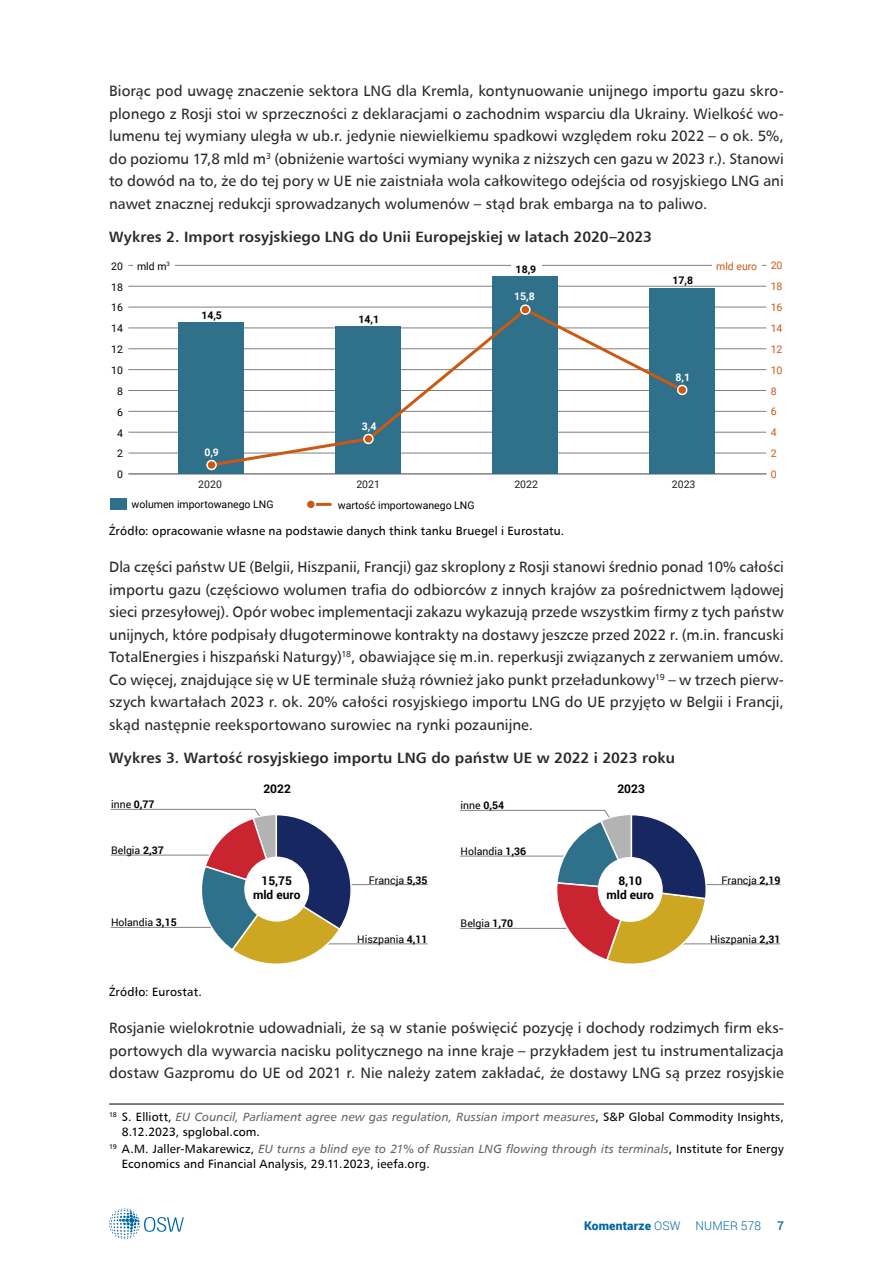
<style>
.page{position:relative;width:893px;height:1263px;background:#fff}
.page>*{position:absolute;margin:0;border:0;box-sizing:border-box;transform-origin:0 0}
.t1{font:15px/22.5px "Humanist 777 TL Roman B";letter-spacing:.005em;color:#292829;text-align:justify}
.t2{font:15px "Humanist 777 TL Bold B";letter-spacing:.005em;color:#292829}
.t3{font:12px "Humanist 777 TL Italic B";letter-spacing:.01em;color:#636466}
.t4{font:12px "Humanist 777 TL Roman B";letter-spacing:.01em;color:#000}
.t5{font:700 12px/14.4px "Roboto";color:#000;text-align:center}
.t6{font:300 12px "Roboto";letter-spacing:.015em;color:#0065a4}
.t7{font:500 12px "Roboto";color:#0065a4}
.t8{font:10.5px "Roboto";color:#000}
.t9{font:10.5px "Roboto";color:#cc5911}
.t10{font:10.5px "Roboto";color:#1d1d1b}
.t11{font:700 10.5px "Roboto";color:#000}
.t12{font:700 10.5px "Roboto";color:#fff}
.s1{font-weight:700}
.s2{font-family:"Humanist 777 TL Roman B";color:#000}
.s3{font-weight:900}
</style>
<div class="page">
<svg style="left:109px;top:1208px;width:75px;height:31px"></svg>
<hr style="left:311px;top:503px;width:19px;height:3px;background:#cc5911">
<hr style="left:128px;top:473px;width:638px;height:1px;background:#808080">
<hr style="left:128px;top:453px;width:638px;height:1px;background:#808080">
<hr style="left:128px;top:432px;width:638px;height:1px;background:#808080">
<hr style="left:128px;top:411px;width:638px;height:1px;background:#808080">
<hr style="left:128px;top:390px;width:638px;height:1px;background:#808080">
<hr style="left:128px;top:369px;width:638px;height:1px;background:#808080">
<hr style="left:128px;top:348px;width:638px;height:1px;background:#808080">
<hr style="left:128px;top:328px;width:638px;height:1px;background:#808080">
<hr style="left:128px;top:307px;width:638px;height:1px;background:#808080">
<hr style="left:128px;top:286px;width:638px;height:1px;background:#808080">
<hr style="left:128px;top:265px;width:638px;height:1px;background:#808080">
<div style="left:178px;top:323px;width:66px;height:151px;background:#2f708a"></div>
<div style="left:335px;top:327px;width:66px;height:147px;background:#2f708a"></div>
<div style="left:492px;top:277px;width:66px;height:197px;background:#2f708a"></div>
<div style="left:649px;top:288px;width:66px;height:186px;background:#2f708a"></div>
<svg style="left:208px;top:305px;width:478px;height:163px"></svg>
<div style="left:207px;top:460px;width:9px;height:9px;background:#cc5911;border-radius:50%"></div>
<div style="left:206px;top:460px;width:11px;height:10px;border:2px solid #fff;border-radius:50%"></div>
<div style="left:364px;top:434px;width:9px;height:9px;background:#cc5911;border-radius:50%"></div>
<div style="left:363px;top:434px;width:11px;height:10px;border:2px solid #fff;border-radius:50%"></div>
<div style="left:521px;top:305px;width:9px;height:9px;background:#cc5911;border-radius:50%"></div>
<div style="left:520px;top:304px;width:11px;height:11px;border:2px solid #fff;border-radius:50%"></div>
<div style="left:678px;top:385px;width:9px;height:9px;background:#cc5911;border-radius:50%"></div>
<div style="left:677px;top:385px;width:10px;height:10px;border:2px solid #fff;border-radius:50%"></div>
<div style="left:111px;top:499px;width:16px;height:11px;background:#2f708a"></div>
<div style="left:306px;top:500px;width:9px;height:9px;background:#cc5911;border-radius:50%"></div>
<div style="left:306px;top:499px;width:10px;height:11px;border:2px solid #fff;border-radius:50%"></div>
<div style="left:511px;top:261px;width:30px;height:8px;background:#fff"></div>
<div style="left:133px;top:261px;width:41px;height:8px;background:#fff"></div>
<div style="left:712px;top:261px;width:49px;height:8px;background:#fff"></div>
<hr style="left:340px;top:884px;width:88px;height:1px;background:#808080">
<hr style="left:295px;top:943px;width:133px;height:1px;background:#808080">
<hr style="left:693px;top:884px;width:87px;height:1px;background:#808080">
<hr style="left:648px;top:943px;width:132px;height:1px;background:#808080">
<svg style="left:110px;top:809px;width:243px;height:155px"></svg>
<svg style="left:460px;top:810px;width:248px;height:154px"></svg>
<div style="left:244px;top:857px;width:65px;height:65px;background:#fff;border-radius:50%"></div>
<div style="left:598px;top:857px;width:65px;height:65px;background:#fff;border-radius:50%"></div>
<hr style="left:109px;top:1104px;width:675px;height:1px;background:#000">
<p class="t1" style="left:109px;top:79px;width:676px">Biorąc pod uwagę znaczenie sektora LNG dla Kremla, kontynuowanie unijnego importu gazu skro&shy;plonego z Rosji stoi w sprzeczności z deklaracjami o zachodnim wsparciu dla Ukrainy. Wielkość wo&shy;lumenu tej wymiany uległa w ub.r. jedynie niewielkiemu spadkowi względem roku 2022 – o ok. 5%, do poziomu 17,8 mld m<sup>3</sup> (obniżenie wartości wymiany wynika z niższych cen gazu w 2023 r.). Stanowi to dowód na to, że do tej pory w UE nie zaistniała wola całkowitego odejścia od rosyjskiego LNG ani nawet znacznej redukcji sprowadzanych wolumenów – stąd brak embarga na to paliwo.</p>
<p class="t2" style="left:109px;top:227px;width:544px">Wykres 2. Import rosyjskiego LNG do Unii Europejskiej w latach 2020–2023</p>
<p class="t8" style="left:111px;top:259px;width:13px">20</p>
<p class="t8" style="left:111px;top:279px;width:13px">18</p>
<p class="t8" style="left:137px;top:258px;width:34px">mld m<sup>3</sup></p>
<p class="t9" style="left:716px;top:258px;width:43px">mld euro</p>
<p class="t11" style="left:516px;top:262px;width:22px">18,9</p>
<p class="t11" style="left:672px;top:273px;width:22px">17,8</p>
<p class="t9" style="left:771px;top:258px;width:13px">20</p>
<p class="t9" style="left:771px;top:279px;width:13px">18</p>
<p class="t8" style="left:111px;top:300px;width:13px">16</p>
<p class="t8" style="left:111px;top:321px;width:13px">14</p>
<p class="t11" style="left:201px;top:308px;width:22px">14,5</p>
<p class="t11" style="left:358px;top:312px;width:22px">14,1</p>
<p class="t12" style="left:514px;top:289px;width:22px">15,8</p>
<p class="t9" style="left:771px;top:300px;width:13px">16</p>
<p class="t9" style="left:771px;top:321px;width:13px">14</p>
<p class="t8" style="left:111px;top:342px;width:13px">12</p>
<p class="t9" style="left:771px;top:342px;width:13px">12</p>
<p class="t8" style="left:111px;top:363px;width:13px">10</p>
<p class="t12" style="left:675px;top:370px;width:16px">8,1</p>
<p class="t9" style="left:771px;top:363px;width:13px">10</p>
<p class="t8" style="left:117px;top:384px;width:7px">8</p>
<p class="t9" style="left:771px;top:383px;width:7px">8</p>
<p class="t8" style="left:117px;top:405px;width:7px">6</p>
<p class="t9" style="left:771px;top:404px;width:7px">6</p>
<p class="t8" style="left:117px;top:425px;width:7px">4</p>
<p class="t12" style="left:362px;top:419px;width:16px">3,4</p>
<p class="t9" style="left:771px;top:425px;width:7px">4</p>
<p class="t8" style="left:117px;top:446px;width:7px">2</p>
<p class="t12" style="left:204px;top:445px;width:16px">0,9</p>
<p class="t9" style="left:771px;top:446px;width:7px">2</p>
<p class="t8" style="left:117px;top:467px;width:7px">0</p>
<p class="t9" style="left:771px;top:467px;width:7px">0</p>
<p class="t10" style="left:198px;top:477px;width:25px">2020</p>
<p class="t10" style="left:356px;top:477px;width:25px">2021</p>
<p class="t10" style="left:514px;top:477px;width:25px">2022</p>
<p class="t10" style="left:672px;top:477px;width:25px">2023</p>
<p class="t8" style="left:132px;top:497px;width:143px">wolumen importowanego LNG</p>
<p class="t8" style="left:338px;top:498px;width:138px">wartość importowanego LNG</p>
<p class="t4" style="left:109px;top:523px;width:457px">Źródło: opracowanie własne na podstawie danych think tanku Bruegel i Eurostatu.</p>
<p class="t1" style="left:109px;top:555px;width:676px">Dla części państw UE (Belgii, Hiszpanii, Francji) gaz skroplony z Rosji stanowi średnio ponad 10% całości importu gazu (częściowo wolumen trafia do odbiorców z innych krajów za pośrednictwem lądowej sieci przesyłowej). Opór wobec implementacji zakazu wykazują przede wszystkim firmy z tych państw unijnych, które podpisały długoterminowe kontrakty na dostawy jeszcze przed 2022 r. (m.in. francuski TotalEnergies i hiszpański Naturgy)<sup>18</sup>, obawiające się m.in. reperkusji związanych z zerwaniem umów.<br>Co więcej, znajdujące się w UE terminale służą również jako punkt przeładunkowy<sup>19</sup> – w trzech pierw&shy;szych kwartałach 2023 r. ok. 20% całości rosyjskiego importu LNG do UE przyjęto w Belgii i Francji, skąd następnie reeksportowano surowiec na rynki pozaunijne.</p>
<p class="t2" style="left:109px;top:748px;width:568px">Wykres 3. Wartość rosyjskiego importu LNG do państw UE w 2022 i 2023 roku</p>
<p class="t5" style="left:263px;top:781px;width:29px">2022</p>
<p class="t5" style="left:617px;top:781px;width:29px">2023</p>
<p class="t8" style="left:111px;top:797px;width:45px">inne <span class="s1">0,77</span></p>
<p class="t8" style="left:461px;top:798px;width:45px">inne <span class="s1">0,54</span></p>
<p class="t8" style="left:111px;top:843px;width:54px">Belgia <span class="s1">2,37</span></p>
<p class="t8" style="left:461px;top:844px;width:67px">Holandia <span class="s1">1,36</span></p>
<p class="t8" style="left:369px;top:872px;width:60px">Francja <span class="s1">5,35</span></p>
<p class="t5" style="left:253px;top:873px;width:49px">15,75 mld euro</p>
<p class="t5" style="left:607px;top:873px;width:49px">8,10<br>mld euro</p>
<p class="t8" style="left:722px;top:872px;width:60px">Francja <span class="s1">2,19</span></p>
<p class="t8" style="left:111px;top:915px;width:67px">Holandia <span class="s1">3,15</span></p>
<p class="t8" style="left:461px;top:916px;width:54px">Belgia <span class="s1">1,70</span></p>
<p class="t8" style="left:357px;top:932px;width:72px">Hiszpania <span class="s1">4,11</span></p>
<p class="t8" style="left:710px;top:932px;width:72px">Hiszpania <span class="s1">2,31</span></p>
<p class="t4" style="left:109px;top:984px;width:94px">Źródło: Eurostat.</p>
<p class="t1" style="left:109px;top:1016px;width:676px">Rosjanie wielokrotnie udowadniali, że są w stanie poświęcić pozycję i dochody rodzimych firm eks&shy;portowych dla wywarcia nacisku politycznego na inne kraje – przykładem jest tu instrumentalizacja dostaw Gazpromu do UE od 2021 r. Nie należy zatem zakładać, że dostawy LNG są przez rosyjskie</p>
<p class="t3" style="left:109px;top:1109px;width:676px"><sup>18</sup> <span class="s2">S. Elliott,</span> EU Council, Parliament agree new gas regulation, Russian import measures<span class="s2">, S&amp;P Global Commodity Insights,</span></p>
<p class="t4" style="left:122px;top:1124px;width:140px">8.12.2023, spglobal.com.</p>
<p class="t3" style="left:109px;top:1141px;width:676px"><sup>19</sup> <span class="s2">A.M. Jaller-Makarewicz,</span> EU turns a blind eye to 21% of Russian LNG flowing through its terminals<span class="s2">, Institute for Energy</span></p>
<p class="t4" style="left:122px;top:1156px;width:309px">Economics and Financial Analysis, 29.11.2023, ieefa.org.</p>
<p class="t6" style="left:584px;top:1217px;width:179px"><span class="s3">Komentarze</span> OSW NUMER 578</p>
<p class="t7" style="left:777px;top:1217px;width:8px">7</p>
</div>
